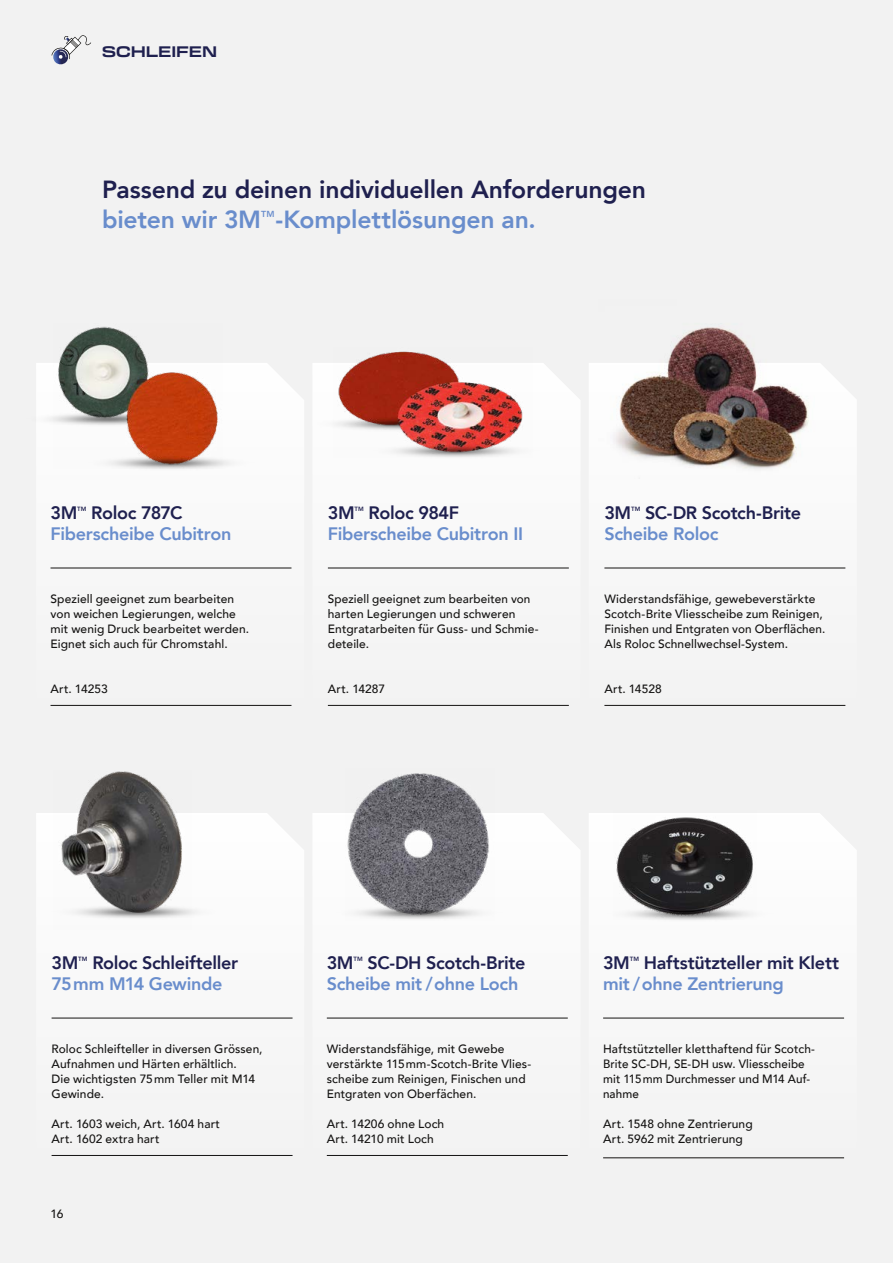
<style>
.page{position:relative;width:893px;height:1263px;background:#f2f2f2}
.page>*{position:absolute;margin:0;border:0;box-sizing:border-box;transform-origin:0 0}
.t1{font:800 24.75px "Avenir";letter-spacing:-.01em;color:#1f204f}
.t2{font:800 24.75px "Avenir";letter-spacing:-.01em;color:#698dcc}
.t3{font:800 18px "Avenir";letter-spacing:-.015em;color:#698dcc}
.t4{font:800 18px "Avenir";letter-spacing:-.015em;color:#1f204f}
.t5{font:700 expanded 15px "Transducer";letter-spacing:-.005em;color:#1f204f}
.t6{font:500 12px/15px "Avenir";letter-spacing:.01em;color:#141312}
.t7{font:800 8.7px "Avenir";color:#698dcc}
.t8{font:800 6.15px "Avenir";letter-spacing:.005em;color:#1f204f}
</style>
<div class="page">
<svg style="left:313px;top:363px;width:267px;height:343px"></svg>
<svg style="left:36px;top:813px;width:268px;height:343px"></svg>
<svg style="left:589px;top:363px;width:267px;height:343px"></svg>
<svg style="left:589px;top:813px;width:267px;height:346px"></svg>
<svg style="left:36px;top:363px;width:268px;height:343px"></svg>
<svg style="left:313px;top:813px;width:267px;height:343px"></svg>
<img style="left:614px;top:813px;width:143px;height:82px">
<img style="left:54px;top:326px;width:168px;height:142px">
<img style="left:346px;top:773px;width:148px;height:121px">
<img style="left:54px;top:771px;width:138px;height:122px">
<img style="left:598px;top:327px;width:233px;height:151px">
<img style="left:333px;top:351px;width:200px;height:106px">
<img style="left:589px;top:895px;width:201px;height:38px">
<img style="left:318px;top:894px;width:201px;height:38px">
<img style="left:46px;top:893px;width:190px;height:38px">
<img style="left:354px;top:432px;width:201px;height:38px">
<img style="left:70px;top:444px;width:201px;height:38px">
<img style="left:36px;top:400px;width:92px;height:38px">
<img style="left:313px;top:404px;width:101px;height:38px">
<hr style="left:328px;top:568px;width:241px;height:1px;background:#141312">
<hr style="left:52px;top:1018px;width:241px;height:1px;background:#141312">
<hr style="left:328px;top:705px;width:241px;height:1px;background:#141312">
<hr style="left:52px;top:1155px;width:241px;height:1px;background:#141312">
<hr style="left:604px;top:568px;width:241px;height:1px;background:#141312">
<hr style="left:604px;top:705px;width:241px;height:1px;background:#141312">
<hr style="left:603px;top:1018px;width:241px;height:1px;background:#141312">
<hr style="left:51px;top:568px;width:240px;height:1px;background:#141312">
<hr style="left:327px;top:1018px;width:241px;height:1px;background:#141312">
<hr style="left:51px;top:705px;width:240px;height:1px;background:#141312">
<hr style="left:327px;top:1155px;width:241px;height:1px;background:#141312">
<hr style="left:603px;top:1157px;width:241px;height:1px;background:#141312">
<img style="left:53px;top:59px;width:15px;height:6px">
<svg style="left:52px;top:35px;width:39px;height:24px"></svg>
<p class="t5" style="left:102px;top:40px;width:117px">SCHLEIFEN</p>
<h1 class="t1" style="left:102px;top:170px;width:545px">Passend zu deinen individuellen Anforderungen</h1>
<h1 class="t2" style="left:102px;top:200px;width:161px">bieten wir 3M</h1>
<p class="t7" style="left:261px;top:207px;width:15px">TM</p>
<h1 class="t2" style="left:275px;top:200px;width:262px">-Komplettlösungen an.</h1>
<h2 class="t4" style="left:51px;top:499px;width:28px">3M</h2>
<p class="t8" style="left:77px;top:504px;width:11px">TM</p>
<h2 class="t4" style="left:91px;top:499px;width:93px">Roloc 787C</h2>
<h2 class="t3" style="left:51px;top:520px;width:182px">Fiberscheibe Cubitron</h2>
<h2 class="t4" style="left:328px;top:499px;width:28px">3M</h2>
<p class="t8" style="left:355px;top:504px;width:11px">TM</p>
<h2 class="t4" style="left:369px;top:499px;width:92px">Roloc 984F</h2>
<h2 class="t3" style="left:328px;top:520px;width:197px">Fiberscheibe Cubitron II</h2>
<h2 class="t4" style="left:604px;top:499px;width:28px">3M</h2>
<p class="t8" style="left:631px;top:504px;width:11px">TM</p>
<h2 class="t4" style="left:645px;top:499px;width:157px">SC-DR Scotch-Brite</h2>
<h2 class="t3" style="left:604px;top:520px;width:115px">Scheibe Roloc</h2>
<p class="t6" style="left:51px;top:591px;width:200px">Speziell geeignet zum bearbeiten von weichen Legierungen, welche mit wenig Druck bearbeitet werden.<br>Eignet sich auch für Chromstahl.</p>
<p class="t6" style="left:328px;top:591px;width:212px">Speziell geeignet zum bearbeiten von harten Legierungen und schweren<br>Entgratarbeiten für Guss- und Schmie&shy;deteile.</p>
<p class="t6" style="left:604px;top:591px;width:222px">Widerstandsfähige, gewebeverstärkte Scotch-Brite Vliesscheibe zum Reinigen, Finishen und Entgraten von Oberflächen.<br>Als Roloc Schnellwechsel-System.</p>
<p class="t6" style="left:51px;top:681px;width:59px">Art. 14253</p>
<p class="t6" style="left:328px;top:681px;width:59px">Art. 14287</p>
<p class="t6" style="left:604px;top:681px;width:59px">Art. 14528</p>
<h2 class="t4" style="left:52px;top:949px;width:28px">3M</h2>
<p class="t8" style="left:78px;top:954px;width:11px">TM</p>
<h2 class="t4" style="left:92px;top:949px;width:147px">Roloc Schleifteller</h2>
<h2 class="t3" style="left:52px;top:970px;width:172px">75mm M14 Gewinde</h2>
<h2 class="t4" style="left:327px;top:949px;width:28px">3M</h2>
<p class="t8" style="left:353px;top:954px;width:11px">TM</p>
<h2 class="t4" style="left:368px;top:949px;width:159px">SC-DH Scotch-Brite</h2>
<h2 class="t3" style="left:327px;top:970px;width:193px">Scheibe mit /ohne Loch</h2>
<h2 class="t4" style="left:603px;top:949px;width:28px">3M</h2>
<p class="t8" style="left:630px;top:954px;width:11px">TM</p>
<h2 class="t4" style="left:644px;top:949px;width:197px">Haftstützteller mit Klett</h2>
<h2 class="t3" style="left:603px;top:970px;width:182px">mit /ohne Zentrierung</h2>
<p class="t6" style="left:52px;top:1041px;width:212px">Roloc Schleifteller in diversen Grössen,<br>Aufnahmen und Härten erhältlich.<br>Die wichtigsten 75mm Teller mit M14<br>Gewinde.</p>
<p class="t6" style="left:327px;top:1041px;width:206px">Widerstandsfähige, mit Gewebe verstärkte 115mm-Scotch-Brite Vlies&shy;scheibe zum Reinigen, Finischen und Entgraten von Oberfächen.</p>
<p class="t6" style="left:603px;top:1041px;width:213px">Haftstützteller kletthaftend für Scotch-<br>Brite SC-DH, SE-DH usw. Vliesscheibe mit 115mm Durchmesser und M14 Auf&shy;nahme</p>
<p class="t6" style="left:52px;top:1116px;width:170px">Art. 1603 weich, Art. 1604 hart<br>Art. 1602 extra hart</p>
<p class="t6" style="left:327px;top:1116px;width:119px">Art. 14206 ohne Loch<br>Art. 14210 mit Loch</p>
<p class="t6" style="left:603px;top:1116px;width:151px">Art. 1548 ohne Zentrierung<br>Art. 5962 mit Zentrierung</p>
<p class="t6" style="left:51px;top:1206px;width:14px">16</p>
</div>
